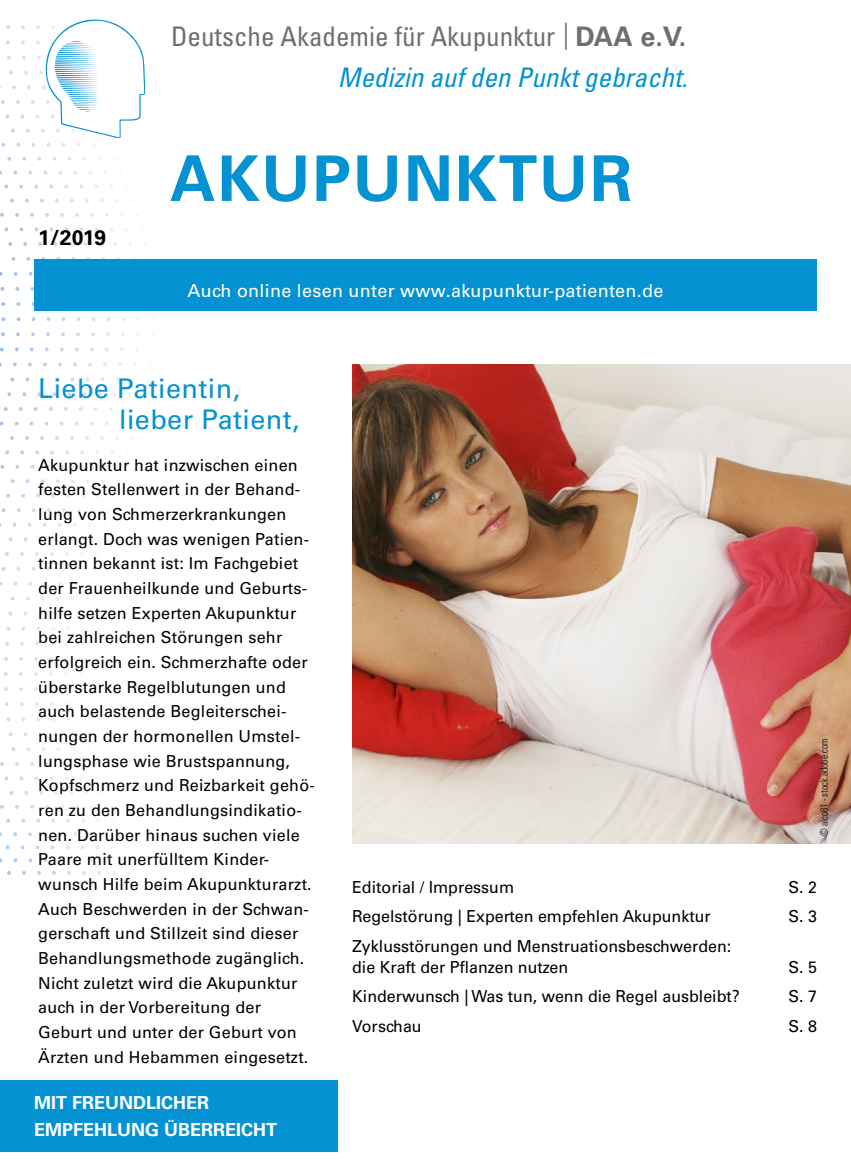
<style>
.page{position:relative;width:851px;height:1170px;background:#fff}
.page>*{position:absolute;margin:0;border:0;box-sizing:border-box;transform-origin:0 0}
.t1{font:700 63px "Univers LT Std";letter-spacing:.03em;color:#0492d2}
.t2{font:condensed 27px "Univers LT Std";color:#6f6f6e}
.t3{font:27px/31px "Univers LT Std";letter-spacing:.015em;color:#0492d2}
.t4{font:italic condensed 27px "Univers LT Std";color:#0492d2}
.t5{font:700 21px "Univers LT Std";color:#000}
.t6{font:18px "Univers LT Std";letter-spacing:.015em;color:#fff}
.t7{font:700 18px/27px "Univers LT Std";color:#fff}
.t8{font:16.5px/24.6px "Univers LT Std";letter-spacing:.015em;color:#000}
.t9{font:300 condensed 10.5px "Univers LT Std";color:#000;scale:.91 1}
.s1{font-weight:700;font-stretch:normal}
</style>
<div class="page">
<svg style="left:95px;top:157px;width:15px;height:717px"></svg>
<svg style="left:80px;top:143px;width:15px;height:731px"></svg>
<svg style="left:65px;top:143px;width:15px;height:731px"></svg>
<svg style="left:50px;top:143px;width:15px;height:731px"></svg>
<svg style="left:35px;top:25px;width:15px;height:849px"></svg>
<svg style="left:0;top:25px;width:35px;height:849px"></svg>
<svg style="left:46px;top:20px;width:99px;height:117px"></svg>
<div style="left:0;top:1080px;width:337px;height:71px;background:#0492d2"></div>
<div style="left:34px;top:259px;width:782px;height:51px;background:#0492d2"></div>
<img style="left:352px;top:365px;width:498px;height:478px">
<h2 class="t2" style="left:171px;top:19px;width:516px">Deutsche Akademie für Akupunktur | <span class="s1">DAA e.V.</span></h2>
<h2 class="t4" style="left:338px;top:60px;width:351px">Medizin auf den Punkt gebracht.</h2>
<p class="t5" style="left:38px;top:225px;width:69px">1/2019</p>
<h1 class="t1" style="left:170px;top:142px;width:463px">AKUPUNKTUR</h1>
<p class="t6" style="left:187px;top:279px;width:477px">Auch online lesen unter www.akupunktur-patienten.de</p>
<h2 class="t3" style="left:119px;top:373px;width:182px;text-indent:-81px">Liebe Patientin, lieber Patient,</h2>
<p class="t8" style="left:38px;top:452px;width:278px">Akupunktur hat inzwischen einen festen Stellenwert in der Behand&shy;lung von Schmerzerkrankungen erlangt. Doch was wenigen Patien&shy;tinnen bekannt ist: Im Fachgebiet der Frauenheilkunde und Geburts&shy;hilfe setzen Experten Akupunktur bei zahlreichen Störungen sehr erfolgreich ein. Schmerzhafte oder überstarke Regelblutungen und auch belastende Begleiterschei&shy;nungen der hormonellen Umstel&shy;lungsphase wie Brustspannung, Kopfschmerz und Reizbarkeit gehö&shy;ren zu den Behandlungsindikatio&shy;nen. Darüber hinaus suchen viele Paare mit unerfülltem Kinder&shy;wunsch Hilfe beim Akupunkturarzt.<br>Auch Beschwerden in der Schwan&shy;gerschaft und Stillzeit sind dieser Behandlungsmethode zugänglich.<br>Nicht zuletzt wird die Akupunktur auch in der Vorbereitung der Geburt und unter der Geburt von Ärzten und Hebammen eingesetzt.</p>
<p class="t7" style="left:34px;top:1089px;width:245px">MIT FREUNDLICHER<br>EMPFEHLUNG ÜBERREICHT</p>
<p class="t9" style="left:817px;top:836px;width:108px;rotate:-90deg">© alco81 - stock.adobe.com</p>
<p class="t8" style="left:352px;top:874px;width:163px">Editorial / Impressum</p>
<p class="t8" style="left:788px;top:874px;width:30px">S. 2</p>
<p class="t8" style="left:352px;top:904px;width:360px">Regelstörung | Experten empfehlen Akupunktur</p>
<p class="t8" style="left:788px;top:904px;width:30px">S. 3</p>
<p class="t8" style="left:352px;top:935px;width:380px;line-height:21px">Zyklusstörungen und Menstruationsbeschwerden: die Kraft der Pflanzen nutzen</p>
<p class="t8" style="left:788px;top:954px;width:30px">S. 5</p>
<p class="t8" style="left:352px;top:984px;width:389px">Kinderwunsch | Was tun, wenn die Regel ausbleibt?</p>
<p class="t8" style="left:788px;top:984px;width:30px">S. 7</p>
<p class="t8" style="left:352px;top:1013px;width:71px">Vorschau</p>
<p class="t8" style="left:788px;top:1013px;width:30px">S. 8</p>
</div>
